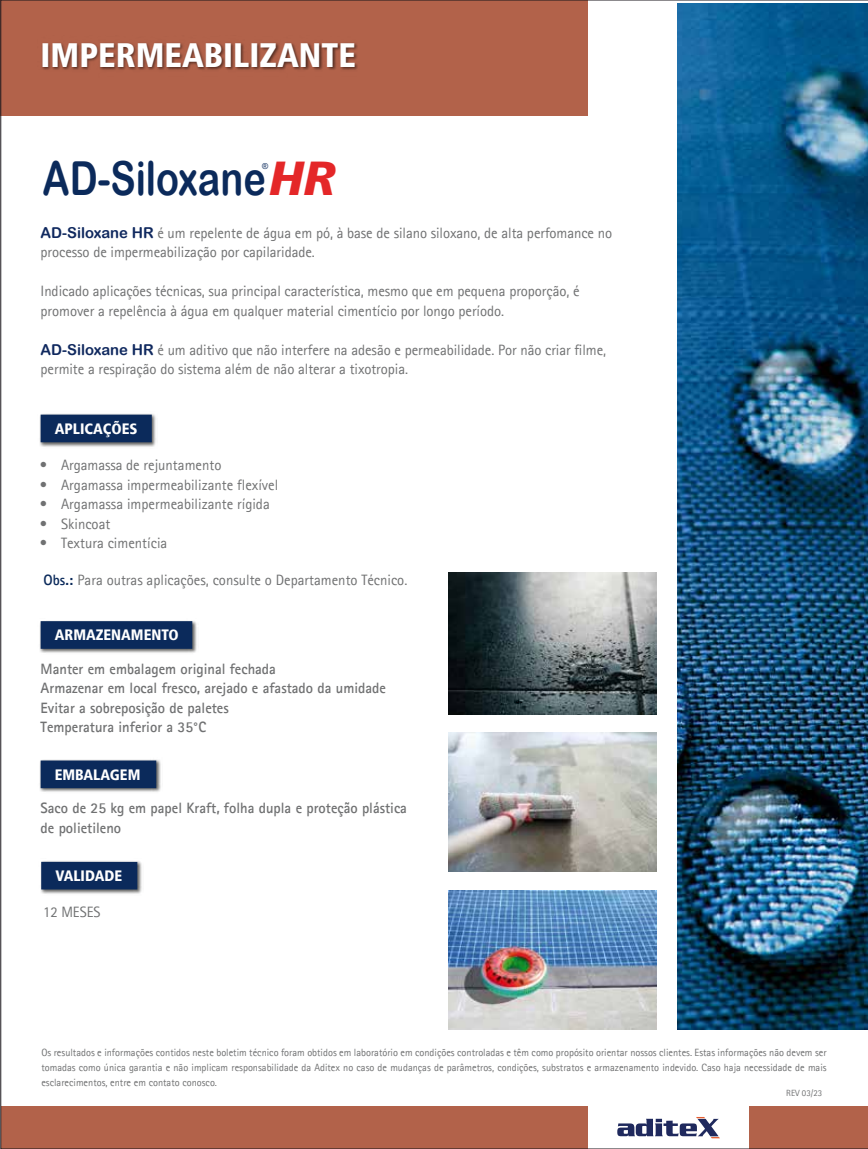
<style>
.page{position:relative;width:868px;height:1149px;background:#fff}
.page>*{position:absolute;margin:0;border:0;box-sizing:border-box;transform-origin:0 0}
.t1{font:46.8px "Arial Rounded MT Bold";color:#0b2a5b;scale:.81 1}
.t2{font:900 condensed 33.75px "Frutiger 77";color:#fff}
.t3{font:15px/19.5px "Agfa Rotis Sans Serif";letter-spacing:-.005em;color:#707172}
.t4{font:700 15px/19.5px "Agfa Rotis Sans Serif";color:#707172}
.t5{font:900 condensed 15px "Frutiger 77";color:#fff}
.t6{font:10.5px/15px "Agfa Rotis Sans Serif";color:#707172;text-align:justify}
.t7{font:9px "Agfa Rotis Sans Serif";color:#707172}
.t8{font:8.25px "Arial";color:#0b2a5b}
.s1{font-family:"Frutiger 76";font-weight:900;font-style:italic;font-size:47.4px;color:#e42728}
.s2{font-family:"Arial Rounded MT Bold";color:#10295f}
.s3{font-weight:700;color:#0b2a5b}
</style>
<div class="page">
<img style="left:0;top:0;width:867px;height:1148px">
<img style="left:37px;top:411px;width:121px;height:37px">
<div style="left:41px;top:414px;width:111px;height:28px;background:#0b2a5b"></div>
<h2 class="t2" style="left:41px;top:35px;width:317px">IMPERMEABILIZANTE</h2>
<h1 class="t1" style="left:42px;top:151px;width:363px">AD-Siloxane <span class="s1">HR</span></h1>
<p class="t8" style="left:262px;top:160px;width:8px">®</p>
<p class="t3" style="left:41px;top:223px;width:573px"><span class="s2">AD-Siloxane HR</span> é um repelente de água em pó, à base de silano siloxano, de alta perfomance no processo de impermeabilização por capilaridade.</p>
<p class="t3" style="left:41px;top:281px;width:540px">Indicado aplicações técnicas, sua principal característica, mesmo que em pequena proporção, é promover a repelência à água em qualquer material cimentício por longo período.</p>
<p class="t3" style="left:41px;top:340px;width:567px"><span class="s2">AD-Siloxane HR</span> é um aditivo que não interfere na adesão e permeabilidade. Por não criar filme, permite a respiração do sistema além de não alterar a tixotropia.</p>
<p class="t5" style="left:55px;top:419px;width:84px">APLICAÇÕES</p>
<p class="t3" style="left:40px;top:455px;width:183px">• Argamassa de rejuntamento</p>
<p class="t3" style="left:40px;top:474px;width:240px">• Argamassa impermeabilizante flexível</p>
<p class="t3" style="left:40px;top:494px;width:231px">• Argamassa impermeabilizante rígida</p>
<p class="t3" style="left:40px;top:513px;width:72px">• Skincoat</p>
<p class="t3" style="left:40px;top:533px;width:129px">• Textura cimentícia</p>
<p class="t3" style="left:44px;top:570px;width:365px"><span class="s3">Obs.:</span> Para outras aplicações, consulte o Departamento Técnico.</p>
<p class="t5" style="left:55px;top:626px;width:125px">ARMAZENAMENTO</p>
<p class="t4" style="left:41px;top:658px;width:347px">Manter em embalagem original fechada<br>Armazenar em local fresco, arejado e afastado da umidade Evitar a sobreposição de paletes<br>Temperatura inferior a 35°C</p>
<p class="t5" style="left:55px;top:765px;width:87px">EMBALAGEM</p>
<p class="t4" style="left:41px;top:797px;width:368px">Saco de 25 kg em papel Kraft, folha dupla e proteção plástica de polietileno</p>
<p class="t5" style="left:55px;top:866px;width:68px">VALIDADE</p>
<p class="t3" style="left:43px;top:902px;width:59px">12 MESES</p>
<p class="t6" style="left:41px;top:1044px;width:786px">Os resultados e informações contidos neste boletim técnico foram obtidos em laboratório em condições controladas e têm como propósito orientar nossos clientes. Estas informações não devem ser tomadas como única garantia e não implicam responsabilidade da Aditex no caso de mudanças de parâmetros, condições, substratos e armazenamento indevido. Caso haja necessidade de mais esclarecimentos, entre em contato conosco.</p>
<p class="t7" style="left:786px;top:1086px;width:37px">REV 03/23</p>
</div>
